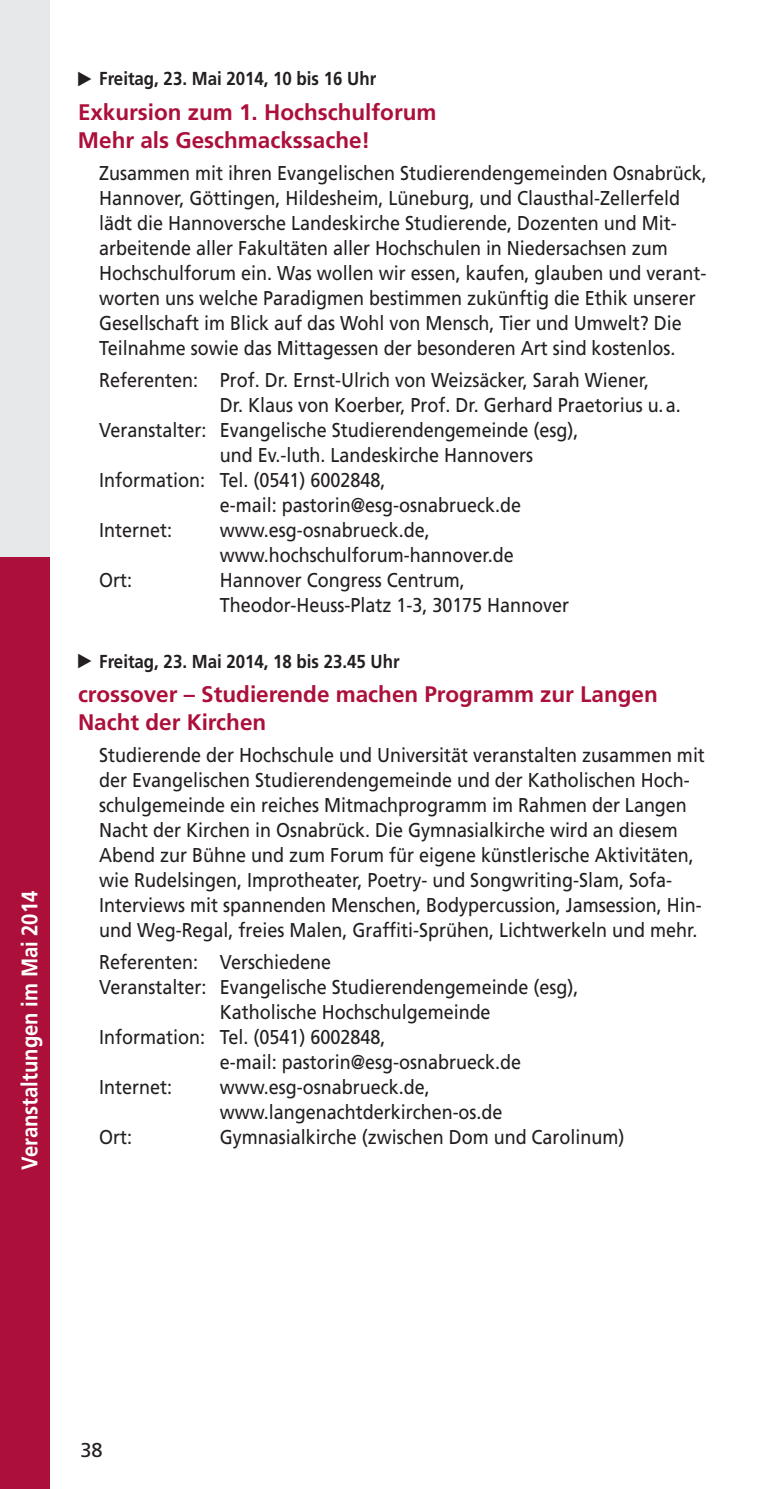
<style>
.page{position:relative;width:780px;height:1489px;background:#fff}
.page>*{position:absolute;margin:0;border:0;box-sizing:border-box;transform-origin:0 0}
.t1{font:700 22.5px/27.5px "Frutiger";color:#ac0f3a}
.t2{font:700 22.5px "Frutiger";color:#fff;scale:.9 1}
.t3{font:20px/25px "Frutiger";color:#231f20;scale:.9 1}
.t4{font:20px "Frutiger";color:#231f20}
.t5{font:700 18.75px "Frutiger";color:#231f20;scale:.9 1}
</style>
<div class="page">
<div style="left:0;top:0;width:50px;height:567px;background:#e7e8e9"></div>
<div style="left:0;top:556px;width:50px;height:932px;background:#ac0f3a"></div>
<p class="t2" style="left:21px;top:1169px;width:311px;rotate:-90deg">Veranstaltungen im Mai 2014</p>
<p class="t5" style="left:99px;top:71px;width:309px">Freitag, 23. Mai 2014, 10 bis 16 Uhr</p>
<p class="t1" style="left:78px;top:100px;width:360px">Exkursion zum 1. Hochschulforum<br>Mehr als Geschmackssache!</p>
<p class="t3" style="left:99px;top:162px;width:676px">Zusammen mit ihren Evangelischen Studierendengemeinden Osnabrück, Hannover, Göttingen, Hildesheim, Lüneburg, und Clausthal-Zellerfeld lädt die Hannoversche Landeskirche Studierende, Dozenten und Mit&shy;arbeitende aller Fakultäten aller Hochschulen in Niedersachsen zum Hochschulforum ein. Was wollen wir essen, kaufen, glauben und verant&shy;worten uns welche Paradigmen bestimmen zukünftig die Ethik unserer Gesellschaft im Blick auf das Wohl von Mensch, Tier und Umwelt? Die Teilnahme sowie das Mittagessen der besonderen Art sind kostenlos.</p>
<p class="t3" style="left:99px;top:369px;width:612px">Referenten: Prof. Dr. Ernst-Ulrich von Weizsäcker, Sarah Wiener,</p>
<p class="t3" style="left:220px;top:394px;width:514px">Dr. Klaus von Koerber, Prof. Dr. Gerhard Praetorius u.a.</p>
<p class="t3" style="left:99px;top:419px;width:534px">Veranstalter: Evangelische Studierendengemeinde (esg),</p>
<p class="t3" style="left:220px;top:444px;width:350px">und Ev.-luth. Landeskirche Hannovers</p>
<p class="t3" style="left:99px;top:469px;width:319px">Information: Tel. (0541) 6002848,</p>
<p class="t3" style="left:220px;top:494px;width:336px">e-mail: pastorin@esg-osnabrueck.de</p>
<p class="t3" style="left:99px;top:519px;width:83px">Internet:</p>
<p class="t3" style="left:220px;top:519px;width:328px">www.esg-osnabrueck.de, www.hochschulforum-hannover.de</p>
<p class="t3" style="left:99px;top:569px;width:38px">Ort:</p>
<p class="t3" style="left:220px;top:569px;width:390px">Hannover Congress Centrum,<br>Theodor-Heuss-Platz 1-3, 30175 Hannover</p>
<p class="t5" style="left:99px;top:653px;width:335px">Freitag, 23. Mai 2014, 18 bis 23.45 Uhr</p>
<p class="t1" style="left:78px;top:682px;width:581px">crossover – Studierende machen Programm zur Langen<br>Nacht der Kirchen</p>
<p class="t3" style="left:99px;top:744px;width:674px">Studierende der Hochschule und Universität veranstalten zusammen mit der Evangelischen Studierendengemeinde und der Katholischen Hoch&shy;schulgemeinde ein reiches Mitmachprogramm im Rahmen der Langen Nacht der Kirchen in Osnabrück. Die Gymnasialkirche wird an diesem Abend zur Bühne und zum Forum für eigene künstlerische Aktivitäten, wie Rudelsingen, Improtheater, Poetry- und Songwriting-Slam, Sofa-Interviews mit spannenden Menschen, Bodypercussion, Jamsession, Hin&shy;und Weg-Regal, freies Malen, Graffiti-Sprühen, Lichtwerkeln und mehr.</p>
<p class="t3" style="left:99px;top:951px;width:259px">Referenten: Verschiedene</p>
<p class="t3" style="left:99px;top:976px;width:534px">Veranstalter: Evangelische Studierendengemeinde (esg),</p>
<p class="t3" style="left:220px;top:1001px;width:302px">Katholische Hochschulgemeinde</p>
<p class="t3" style="left:99px;top:1026px;width:319px">Information: Tel. (0541) 6002848,</p>
<p class="t3" style="left:220px;top:1051px;width:336px">e-mail: pastorin@esg-osnabrueck.de</p>
<p class="t3" style="left:99px;top:1076px;width:83px">Internet:</p>
<p class="t3" style="left:220px;top:1076px;width:316px">www.esg-osnabrueck.de, www.langenachtderkirchen-os.de</p>
<p class="t3" style="left:99px;top:1126px;width:38px">Ort:</p>
<p class="t3" style="left:220px;top:1126px;width:451px">Gymnasialkirche (zwischen Dom und Carolinum)</p>
<p class="t4" style="left:80px;top:1441px;width:24px">38</p>
</div>
